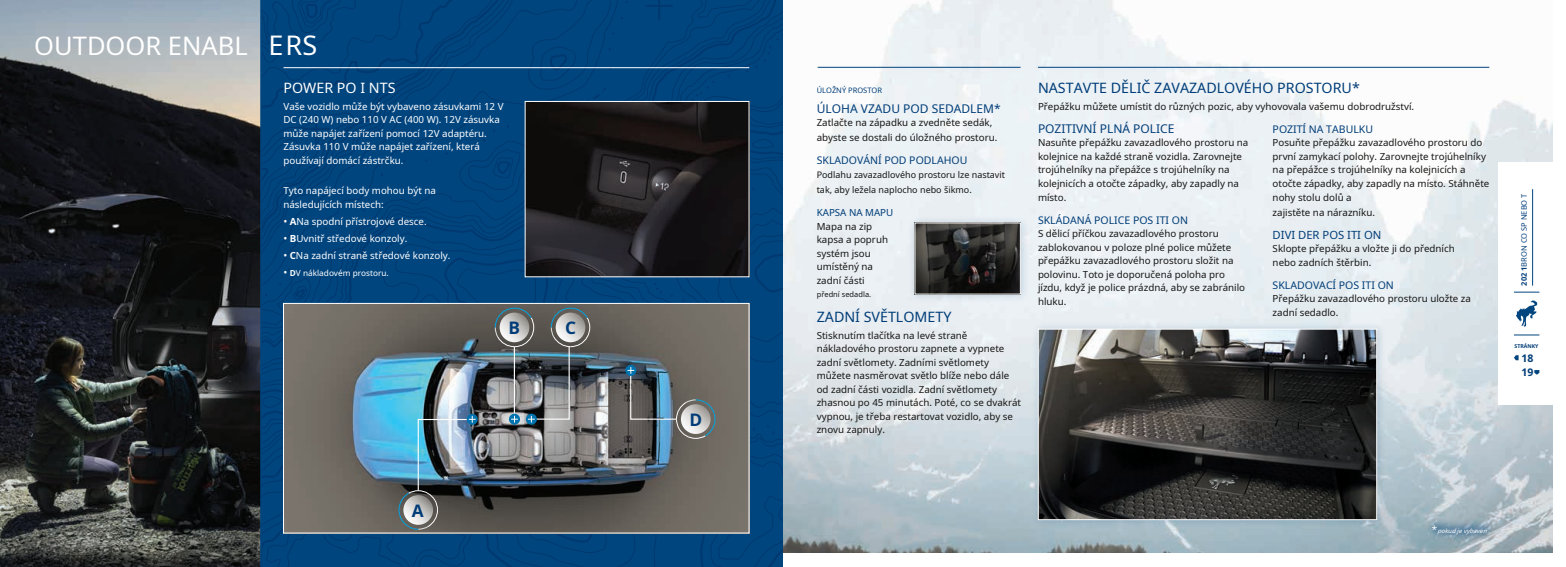
<style>
.page{position:relative;width:1566px;height:567px;background:#fff}
.page>*{position:absolute;margin:0;border:0;box-sizing:border-box;transform-origin:0 0}
.t1{font:25.5px "Noto Sans";color:#fff}
.t2{font:700 17.25px "Noto Sans";color:#003d78}
.t3{font:14.25px "Noto Sans";color:#003d78}
.t4{font:14.25px "Noto Sans";color:#fff}
.t5{font:12px "Noto Sans";color:#003d78}
.t6{font:11.25px "Noto Sans";color:#003d78}
.t7{font:10.5px "Noto Sans";color:#003d78}
.t8{font:700 10.5px/14px "Noto Sans";color:#003d78}
.t9{font:9.75px/13.5px "Noto Sans";color:#171615}
.t10{font:9.75px/13.5px "Noto Sans";color:#fff}
.t11{font:9.75px "Noto Sans";color:#003d78}
.t12{font:9px "Noto Sans";color:#171615}
.t13{font:8.25px "Noto Sans";color:#fff}
.t14{font:7.5px "Noto Sans";color:#003d78}
.t15{font:7.5px "Noto Sans";color:#171615}
.t16{font:italic 6px "Noto Sans";color:#fff}
.t17{font:700 5.25px "Noto Sans";color:#003d78}
.s1{font-size:27px}
.s2{font-size:10.5px}
.s3{font-weight:700}
.s4{font-style:normal;font-size:9.75px}
</style>
<div class="page">
<svg style="left:271px;top:0;width:512px;height:129px;background:#01447d"></svg>
<svg style="left:610px;top:33px;width:173px;height:96px;background:#01447d"></svg>
<svg style="left:271px;top:129px;width:512px;height:438px;background:#00437d"></svg>
<div style="left:0;top:0;width:271px;height:567px;background:#01457f"></div>
<svg style="left:0;top:0;width:261px;height:567px;background:#35383a"></svg>
<img style="left:783px;top:0;width:769px;height:553px">
<hr style="left:284px;top:67px;width:465px;height:1px;background:#fff">
<div style="left:1033px;top:60px;width:464px;height:17px;background:#01457f;opacity:.2"></div>
<hr style="left:1038px;top:67px;width:451px;height:1px;background:#01457f">
<div style="left:813px;top:60px;width:215px;height:17px;background:#01457f;opacity:.2"></div>
<hr style="left:818px;top:67px;width:203px;height:1px;background:#01457f">
<div style="left:908px;top:216px;width:122px;height:88px;background:#01457f;opacity:.2"></div>
<img style="left:917px;top:225px;width:102px;height:67px">
<div style="left:518px;top:94px;width:241px;height:192px;background:#01457f;opacity:.2"></div>
<img style="left:527px;top:103px;width:220px;height:172px">
<div style="left:276px;top:296px;width:482px;height:246px;background:#01457f;opacity:.2"></div>
<img style="left:285px;top:305px;width:462px;height:226px">
<div style="left:283px;top:303px;width:466px;height:230px;border:1px solid #fff"></div>
<div style="left:1031px;top:322px;width:355px;height:207px;background:#01457f;opacity:.2"></div>
<img style="left:1040px;top:331px;width:335px;height:187px">
<div style="left:1038px;top:329px;width:339px;height:191px;border:1px solid #fff"></div>
<svg style="left:526px;top:414px;width:11px;height:11px"></svg>
<svg style="left:625px;top:365px;width:11px;height:11px"></svg>
<svg style="left:628px;top:367px;width:87px;height:72px;background:#6b757a"></svg>
<svg style="left:509px;top:414px;width:11px;height:11px"></svg>
<svg style="left:495px;top:308px;width:95px;height:114px;background:#737779"></svg>
<svg style="left:467px;top:414px;width:11px;height:11px"></svg>
<img style="left:399px;top:416px;width:76px;height:114px">
<div style="left:1498px;top:162px;width:68px;height:243px;background:#fff"></div>
<hr style="left:1532px;top:189px;width:1px;height:97px;background:#01457f">
<svg style="left:1514px;top:335px;width:25px;height:1px"></svg>
<svg style="left:1514px;top:355px;width:25px;height:20px"></svg>
<svg style="left:1514px;top:292px;width:25px;height:1px"></svg>
<svg style="left:1516px;top:300px;width:21px;height:27px"></svg>
<div style="left:1425px;top:518px;width:71px;height:24px;background:#01457f;opacity:.75"></div>
<h1 class="t1" style="left:34px;top:28px;width:284px">OUTDOOR ENABL <span class="s1">ERS</span></h1>
<h3 class="t4" style="left:284px;top:78px;width:114px">POWER PO I NTS</h3>
<p class="t14" style="left:817px;top:85px;width:67px">ÚLOŽNÝ PROSTOR</p>
<h3 class="t3" style="left:1038px;top:78px;width:323px">NASTAVTE DĚLIČ ZAVAZADLOVÉHO PROSTORU*</h3>
<p class="t10" style="left:284px;top:99px;width:222px">Vaše vozidlo může být vybaveno zásuvkami 12 V DC (240 W) nebo 110 V AC (400 W). 12V zásuvka může napájet zařízení pomocí 12V adaptéru.<br>Zásuvka 110 V může napájet zařízení, která používají domácí zástrčku.</p>
<p class="t5" style="left:817px;top:100px;width:185px">ÚLOHA VZADU POD SEDADLEM*</p>
<p class="t9" style="left:1038px;top:99px;width:378px">Přepážku můžete umístit do různých pozic, aby vyhovovala vašemu dobrodružství.</p>
<p class="t9" style="left:817px;top:115px;width:182px;line-height:15px">Zatlačte na západku a zvedněte sedák, abyste se dostali do úložného prostoru.</p>
<p class="t5" style="left:1038px;top:120px;width:138px">POZITIVNÍ PLNÁ POLICE</p>
<p class="t7" style="left:1273px;top:122px;width:102px">POZITÍ NA TABULKU</p>
<p class="t9" style="left:1038px;top:136px;width:212px">Nasuňte přepážku zavazadlového prostoru na kolejnice na každé straně vozidla. Zarovnejte trojúhelníky na přepážce s trojúhelníky na kolejnicích a otočte západky, aby zapadly na místo.</p>
<p class="t9" style="left:1273px;top:136px;width:218px">Posuňte přepážku zavazadlového prostoru do první zamykací polohy. Zarovnejte trojúhelníky na přepážce s trojúhelníky na kolejnicích a otočte západky, aby zapadly na místo. Stáhněte nohy stolu dolů a</p>
<p class="t7" style="left:817px;top:153px;width:152px">SKLADOVÁNÍ POD PODLAHOU</p>
<p class="t12" style="left:817px;top:168px;width:190px">Podlahu zavazadlového prostoru lze nastavit</p>
<p class="t10" style="left:284px;top:184px;width:154px">Tyto napájecí body mohou být na</p>
<p class="t12" style="left:817px;top:183px;width:157px">tak, aby ležela naplocho nebo šikmo.</p>
<p class="t10" style="left:284px;top:197px;width:102px">následujících místech:</p>
<p class="t11" style="left:817px;top:206px;width:78px">KAPSA NA MAPU</p>
<p class="t9" style="left:1273px;top:205px;width:104px">zajistěte na nárazníku.</p>
<p class="t10" style="left:284px;top:214px;width:145px"><span class="s2">•</span> <span class="s3">A</span>Na spodní přístrojové desce.</p>
<p class="t10" style="left:284px;top:231px;width:125px"><span class="s2">•</span> <span class="s3">B</span>Uvnitř středové konzoly.</p>
<p class="t10" style="left:284px;top:248px;width:169px"><span class="s2">•</span> <span class="s3">C</span>Na zadní straně středové konzoly.</p>
<p class="t13" style="left:284px;top:267px;width:107px"><span class="s2">•</span> <span class="s3">D</span>V nákladovém prostoru.</p>
<p class="t14" style="left:1519px;top:286px;width:94px;rotate:-90deg"><span class="s3">202 1</span>BRON CO SP NEBO T</p>
<p class="t7" style="left:1038px;top:213px;width:152px">SKLÁDANÁ POLICE POS ITI ON</p>
<p class="t9" style="left:817px;top:219px;width:73px">Mapa na zip kapsa a popruh systém jsou umístěný na zadní části</p>
<p class="t15" style="left:817px;top:289px;width:56px">přední sedadla.</p>
<p class="t9" style="left:1038px;top:227px;width:209px">S dělicí příčkou zavazadlového prostoru zablokovanou v poloze plné police můžete přepážku zavazadlového prostoru složit na polovinu. Toto je doporučená poloha pro jízdu, když je police prázdná, aby se zabránilo hluku.</p>
<p class="t6" style="left:1273px;top:227px;width:110px">DIVI DER POS ITI ON</p>
<p class="t9" style="left:1273px;top:242px;width:184px">Sklopte přepážku a vložte ji do předních nebo zadních štěrbin.</p>
<p class="t7" style="left:1273px;top:278px;width:123px">SKLADOVACÍ POS ITI ON</p>
<p class="t9" style="left:1273px;top:292px;width:200px">Přepážku zavazadlového prostoru uložte za zadní sedadlo.</p>
<h3 class="t3" style="left:817px;top:307px;width:136px">ZADNÍ SVĚTLOMETY</h3>
<h2 class="t2" style="left:509px;top:316px;width:13px">B</h2>
<h2 class="t2" style="left:565px;top:316px;width:12px">C</h2>
<p class="t9" style="left:817px;top:328px;width:206px">Stisknutím tlačítka na levé straně nákladového prostoru zapnete a vypnete zadní světlomety. Zadními světlomety můžete nasměrovat světlo blíže nebo dále od zadní části vozidla. Zadní světlomety zhasnou po 45 minutách. Poté, co se dvakrát vypnou, je třeba restartovat vozidlo, aby se znovu zapnuly.</p>
<p class="t17" style="left:1514px;top:342px;width:26px">STRÁNKY</p>
<p class="t8" style="left:1522px;top:351px;width:14px">18<br>19</p>
<h2 class="t2" style="left:690px;top:408px;width:14px">D</h2>
<h2 class="t2" style="left:412px;top:499px;width:13px">A</h2>
<p class="t16" style="left:1432px;top:527px;width:59px"><span class="s4">*</span> pokudjevybaven</p>
</div>
